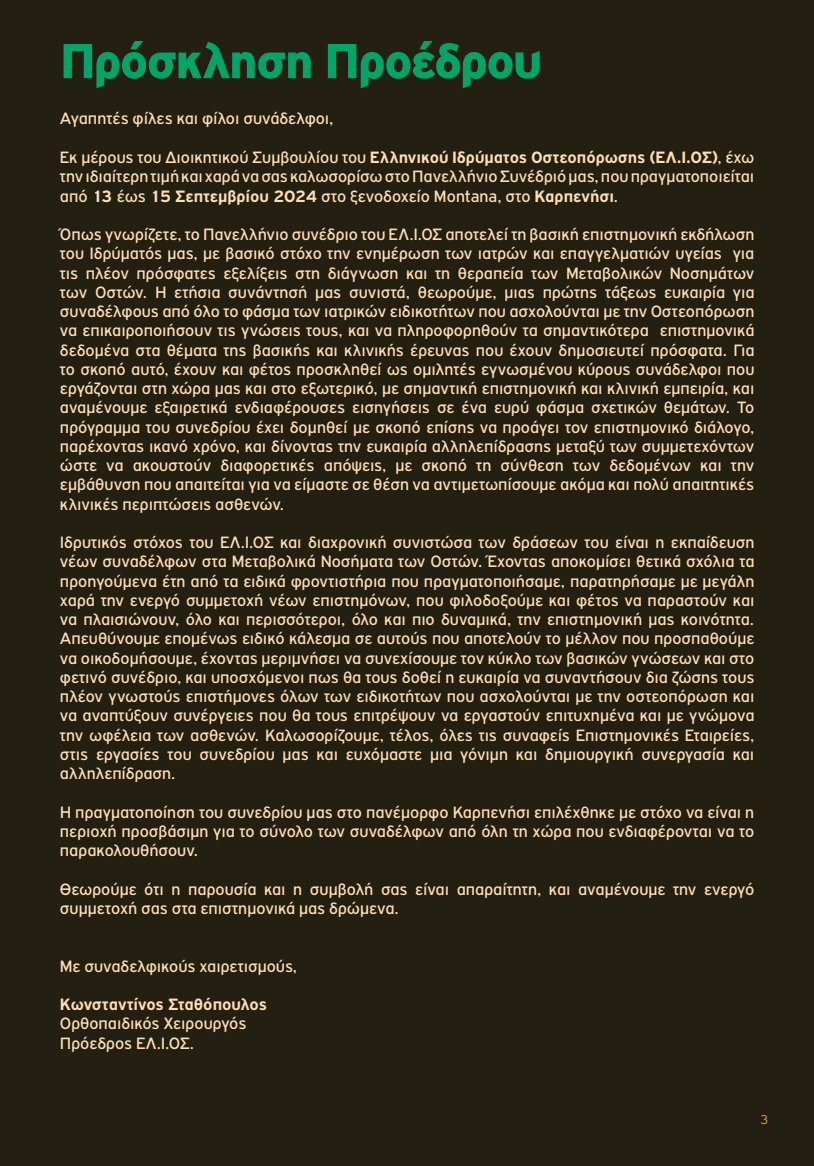
<style>
.page{position:relative;width:814px;height:1166px;background:#231f11}
.page>*{position:absolute;margin:0;border:0;box-sizing:border-box;transform-origin:0 0}
.t1{font:900 52.5px "PF Highway Gothic";letter-spacing:-.03em;color:#00a56a}
.t2{font:17.5px/19.2px "PF Highway Gothic";color:#ffdeb6;text-align:justify}
.t3{font:700 17.5px "PF Highway Gothic";letter-spacing:-.005em;color:#ffdeb6}
.t4{font:300 13.83px "PF Highway Gothic";color:#f99f1c}
.s1{font-weight:700}
</style>
<div class="page">
<h1 class="t1" style="left:60px;top:32px;width:483px">Πρόσκληση Προέδρου</h1>
<p class="t2" style="left:60px;top:109px;width:275px">Αγαπητές φίλες και φίλοι συνάδελφοι,</p>
<p class="t2" style="left:60px;top:148px;width:696px">Εκ μέρους του Διοικητικού Συμβουλίου του <span class="s1">Ελληνικού Ιδρύματος Οστεοπόρωσης (ΕΛ.Ι.ΟΣ)</span>, έχω την ιδιαίτερη τιμή και χαρά να σας καλωσορίσω στο Πανελλήνιο Συνέδριό μας, που πραγματοποιείται από <span class="s1">13</span> έως <span class="s1">15 Σεπτεμβρίου 2024</span> στο ξενοδοχείο Montana, στο <span class="s1">Καρπενήσι</span>.</p>
<p class="t2" style="left:60px;top:225px;width:696px">Όπως γνωρίζετε, το Πανελλήνιο συνέδριο του ΕΛ.Ι.ΟΣ αποτελεί τη βασική επιστημονική εκδήλωση του Ιδρύματός μας, με βασικό στόχο την ενημέρωση των ιατρών και επαγγελματιών υγείας για τις πλέον πρόσφατες εξελίξεις στη διάγνωση και τη θεραπεία των Μεταβολικών Νοσημάτων των Οστών. Η ετήσια συνάντησή μας συνιστά, θεωρούμε, μιας πρώτης τάξεως ευκαιρία για συναδέλφους από όλο το φάσμα των ιατρικών ειδικοτήτων που ασχολούνται με την Οστεοπόρωση να επικαιροποιήσουν τις γνώσεις τους, και να πληροφορηθούν τα σημαντικότερα επιστημονικά δεδομένα στα θέματα της βασικής και κλινικής έρευνας που έχουν δημοσιευτεί πρόσφατα. Για το σκοπό αυτό, έχουν και φέτος προσκληθεί ως ομιλητές εγνωσμένου κύρους συνάδελφοι που εργάζονται στη χώρα μας και στο εξωτερικό, με σημαντική επιστημονική και κλινική εμπειρία, και αναμένουμε εξαιρετικά ενδιαφέρουσες εισηγήσεις σε ένα ευρύ φάσμα σχετικών θεμάτων. Το πρόγραμμα του συνεδρίου έχει δομηθεί με σκοπό επίσης να προάγει τον επιστημονικό διάλογο, παρέχοντας ικανό χρόνο, και δίνοντας την ευκαιρία αλληλεπίδρασης μεταξύ των συμμετεχόντων ώστε να ακουστούν διαφορετικές απόψεις, με σκοπό τη σύνθεση των δεδομένων και την εμβάθυνση που απαιτείται για να είμαστε σε θέση να αντιμετωπίσουμε ακόμα και πολύ απαιτητικές κλινικές περιπτώσεις ασθενών.</p>
<p class="t2" style="left:60px;top:533px;width:696px">Ιδρυτικός στόχος του ΕΛ.Ι.ΟΣ και διαχρονική συνιστώσα των δράσεων του είναι η εκπαίδευση νέων συναδέλφων στα Μεταβολικά Νοσήματα των Οστών. Έχοντας αποκομίσει θετικά σχόλια τα προηγούμενα έτη από τα ειδικά φροντιστήρια που πραγματοποιήσαμε, παρατηρήσαμε με μεγάλη χαρά την ενεργό συμμετοχή νέων επιστημόνων, που φιλοδοξούμε και φέτος να παραστούν και να πλαισιώνουν, όλο και περισσότεροι, όλο και πιο δυναμικά, την επιστημονική μας κοινότητα.<br>Απευθύνουμε επομένως ειδικό κάλεσμα σε αυτούς που αποτελούν το μέλλον που προσπαθούμε να οικοδομήσουμε, έχοντας μεριμνήσει να συνεχίσουμε τον κύκλο των βασικών γνώσεων και στο φετινό συνέδριο, και υποσχόμενοι πως θα τους δοθεί η ευκαιρία να συναντήσουν δια ζώσης τους πλέον γνωστούς επιστήμονες όλων των ειδικοτήτων που ασχολούνται με την οστεοπόρωση και να αναπτύξουν συνέργειες που θα τους επιτρέψουν να εργαστούν επιτυχημένα και με γνώμονα την ωφέλεια των ασθενών. Καλωσορίζουμε, τέλος, όλες τις συναφείς Επιστημονικές Εταιρείες, στις εργασίες του συνεδρίου μας και ευχόμαστε μια γόνιμη και δημιουργική συνεργασία και αλληλεπίδραση.</p>
<p class="t2" style="left:60px;top:802px;width:695px">Η πραγματοποίηση του συνεδρίου μας στο πανέμορφο Καρπενήσι επιλέχθηκε με στόχο να είναι η περιοχή προσβάσιμη για το σύνολο των συναδέλφων από όλη τη χώρα που ενδιαφέρονται να το παρακολουθήσουν.</p>
<p class="t2" style="left:60px;top:879px;width:696px">Θεωρούμε ότι η παρουσία και η συμβολή σας είναι απαραίτητη, και αναμένουμε την ενεργό συμμετοχή σας στα επιστημονικά μας δρώμενα.</p>
<p class="t2" style="left:60px;top:956px;width:239px">Με συναδελφικούς χαιρετισμούς,</p>
<p class="t3" style="left:60px;top:995px;width:209px">Κωνσταντίνος Σταθόπουλος</p>
<p class="t2" style="left:60px;top:1014px;width:188px">Ορθοπαιδικός Χειρουργός<br>Πρόεδρος ΕΛ.Ι.ΟΣ.</p>
<p class="t4" style="left:760px;top:1112px;width:10px">3</p>
</div>
